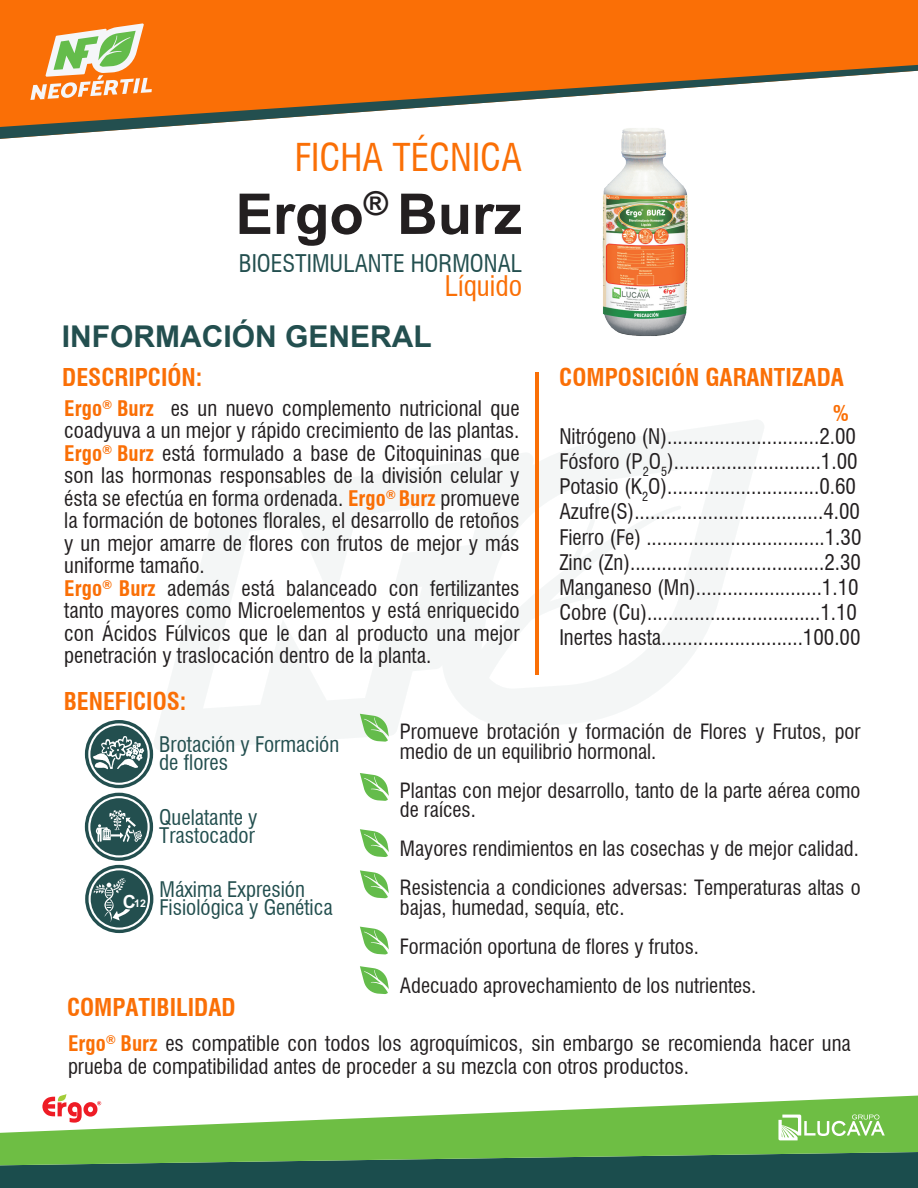
<style>
.page{position:relative;width:918px;height:1188px;background:#fff}
.page>*{position:absolute;margin:0;border:0;box-sizing:border-box;transform-origin:0 0}
.t1{font:700 56.25px "Arial";color:#231f20}
.t2{font:condensed 37.5px "Swiss 721 BT";color:#fa6f06}
.t3{font:700 30px "Arial";color:#234f4f}
.t4{font:condensed 27.75px "Swiss 721 BT";color:#fa6f06}
.t5{font:700 condensed 24px "Swiss 721 BT";color:#fa6f06}
.t6{font:condensed 23.85px "Swiss 721 BT";color:#234f4f}
.t7{font:condensed 21px/22.5px "Swiss 721 BT";color:#231f20}
.t8{font:condensed 21px/18px "Swiss 721 BT";color:#234f4f}
.t9{font:700 condensed 21px "Swiss 721 BT";color:#fa6f06}
.t10{font:condensed 20.55px/39px "Swiss 721 BT";color:#231f20}
.t11{font:700 10.5px "Arial";color:#fff}
.s1{font-weight:700;color:#fa6f06}
.s2{font-size:18px}
</style>
<div class="page">
<div style="left:0;top:0;width:918px;height:65px;background:#fa6f06"></div>
<div style="left:0;top:1165px;width:918px;height:23px;background:#1b4d4d"></div>
<svg style="left:0;top:1096px;width:918px;height:69px;fill:#6ebe44"></svg>
<svg style="left:30px;top:23px;width:122px;height:42px"></svg>
<svg style="left:154px;top:420px;width:610px;height:330px"></svg>
<svg style="left:0;top:65px;width:918px;height:74px"></svg>
<svg style="left:40px;top:1094px;width:63px;height:31px"></svg>
<svg style="left:778px;top:1114px;width:107px;height:26px"></svg>
<hr style="left:535px;top:373px;width:4px;height:302px;background:#fa6f06">
<svg style="left:360px;top:714px;width:29px;height:28px"></svg>
<svg style="left:360px;top:773px;width:29px;height:28px"></svg>
<svg style="left:360px;top:870px;width:29px;height:28px"></svg>
<svg style="left:360px;top:927px;width:29px;height:27px"></svg>
<svg style="left:360px;top:966px;width:29px;height:28px"></svg>
<svg style="left:360px;top:829px;width:29px;height:28px"></svg>
<svg style="left:85px;top:720px;width:68px;height:68px;background:#406666"></svg>
<div style="left:88px;top:723px;width:62px;height:62px;border:2px solid #fff;border-radius:50%"></div>
<svg style="left:92px;top:736px;width:52px;height:34px"></svg>
<svg style="left:85px;top:793px;width:68px;height:68px;background:#406666"></svg>
<div style="left:88px;top:796px;width:62px;height:62px;border:2px solid #fff;border-radius:50%"></div>
<svg style="left:96px;top:810px;width:46px;height:33px;background:#5c7c7c"></svg>
<svg style="left:85px;top:865px;width:68px;height:68px;background:#3d6464"></svg>
<div style="left:89px;top:868px;width:61px;height:62px;border:2px solid #fff;border-radius:50%"></div>
<svg style="left:94px;top:878px;width:36px;height:44px;background:#4e7171"></svg>
<img style="left:600px;top:125px;width:91px;height:211px">
<h2 class="t2" style="left:295px;top:135px;width:229px">FICHA TÉCNICA</h2>
<h1 class="t1" style="left:236px;top:175px;width:288px">Ergo<sup>®</sup> Burz</h1>
<p class="t6" style="left:239px;top:249px;width:285px">BIOESTIMULANTE HORMONAL</p>
<h3 class="t4" style="left:445px;top:270px;width:79px">Líquido</h3>
<h3 class="t3" style="left:62px;top:316px;width:371px">INFORMACIÓN GENERAL</h3>
<p class="t5" style="left:62px;top:363px;width:142px">DESCRIPCIÓN:</p>
<p class="t5" style="left:559px;top:363px;width:286px">COMPOSICIÓN GARANTIZADA</p>
<p class="t7" style="left:64px;top:397px;width:457px"><span class="s1">Ergo</span><sup>®</sup> <span class="s1">Burz</span> es un nuevo complemento nutricional que</p>
<p class="t9" style="left:833px;top:400px;width:18px">%</p>
<p class="t7" style="left:64px;top:420px;width:457px">coadyuva a un mejor y rápido crecimiento de las plantas.<br><span class="s1">Ergo</span><sup>®</sup> <span class="s1">Burz</span> está formulado a base de Citoquininas que son las hormonas responsables de la división celular y ésta se efectúa en forma ordenada. <span class="s1">Ergo</span><sup>®</sup> <span class="s1">Burz</span> promueve la formación de botones florales, el desarrollo de retoños y un mejor amarre de flores con frutos de mejor y más uniforme tamaño.<br><span class="s1">Ergo</span><sup>®</sup> <span class="s1">Burz</span> además está balanceado con fertilizantes tanto mayores como Microelementos y está enriquecido con Ácidos Fúlvicos que le dan al producto una mejor penetración y traslocación dentro de la planta.</p>
<p class="t7" style="left:559px;top:424px;width:304px;line-height:25.2px">Nitrógeno (N).............................2.00<br>Fósforo (P<sub>2</sub>O<sub>5</sub>)............................1.00<br>Potasio (K<sub>2</sub>O).............................0.60<br>Azufre(S)....................................4.00<br>Fierro (Fe) ..................................1.30<br>Zinc (Zn).....................................2.30<br>Manganeso (Mn)........................1.10<br>Cobre (Cu).................................1.10<br>Inertes hasta...........................100.00</p>
<p class="t5" style="left:64px;top:687px;width:124px">BENEFICIOS:</p>
<p class="t10" style="left:400px;top:722px;width:462px;line-height:19.5px">Promueve brotación y formación de Flores y Frutos, por medio de un equilibrio hormonal.</p>
<p class="t10" style="left:400px;top:781px;width:462px;line-height:19.5px">Plantas con mejor desarrollo, tanto de la parte aérea como de raíces.</p>
<p class="t10" style="left:400px;top:829px;width:462px">Mayores rendimientos en las cosechas y de mejor calidad.<br>Resistencia a condiciones adversas: Temperaturas altas o</p>
<p class="t10" style="left:400px;top:888px;width:358px">bajas, humedad, sequía, etc.<br>Formación oportuna de flores y frutos.<br>Adecuado aprovechamiento de los nutrientes.</p>
<p class="t8" style="left:159px;top:735px;width:181px">Brotación y Formación de flores</p>
<p class="t8" style="left:159px;top:808px;width:100px">Quelatante y<br>Trastocador</p>
<p class="t8" style="left:160px;top:880px;width:175px">Máxima Expresión<br>Fisiológica y Genética</p>
<p class="t11" style="left:123px;top:897px;width:24px"><span class="s2">C</span>12</p>
<p class="t5" style="left:67px;top:993px;width:170px">COMPATIBILIDAD</p>
<p class="t7" style="left:68px;top:1032px;width:784px"><span class="s1">Ergo</span><sup>®</sup> <span class="s1">Burz</span> es compatible con todos los agroquímicos, sin embargo se recomienda hacer una prueba de compatibilidad antes de proceder a su mezcla con otros productos.</p>
</div>
